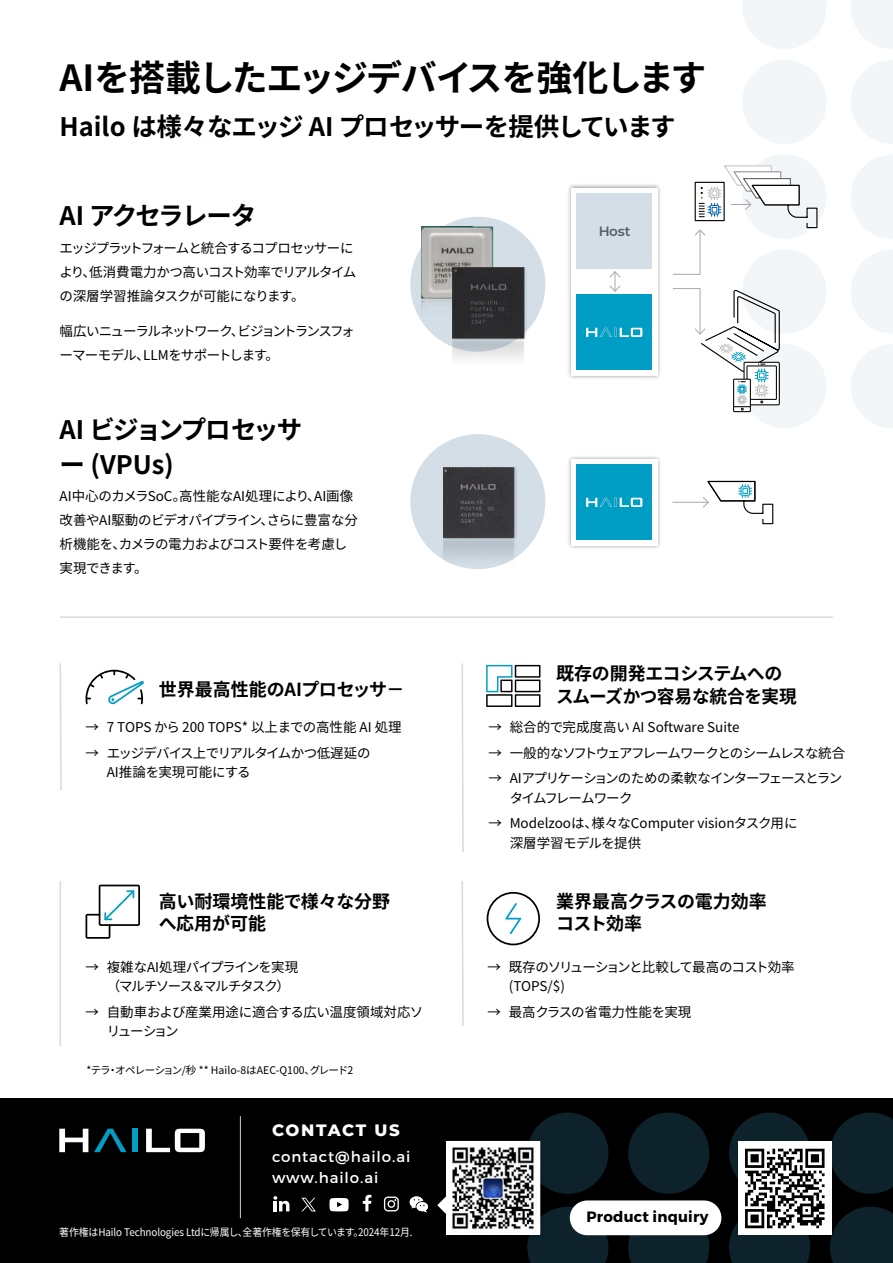
<style>
.page{position:relative;width:893px;height:1263px;background:#fff}
.page>*{position:absolute;margin:0;border:0;box-sizing:border-box;transform-origin:0 0}
.t1{font:700 36px "Noto Sans JP";letter-spacing:-.04em;color:#000}
.t2{font:700 25.5px/34.5px "Noto Sans JP";letter-spacing:-.045em;color:#000}
.t3{font:700 25.5px "Noto Sans JP";letter-spacing:-.065em;color:#000}
.t4{font:700 18px/22.5px "Noto Sans JP";letter-spacing:-.01em;color:#000}
.t5{font:800 16.5px "Montserrat";letter-spacing:.095em;color:#fff}
.t6{font:15px/21px "Montserrat";letter-spacing:.06em;color:#fff}
.t7{font:700 15px "Montserrat";letter-spacing:.01em;color:#000}
.t8{font:13.5px/24px "Noto Sans JP";letter-spacing:-.025em;color:#000}
.t9{font:13.5px/24px "Noto Sans JP";letter-spacing:-.045em;color:#000}
.t10{font:13.5px/19.5px "Noto Sans JP";color:#000}
.t11{font:13.5px/19.5px "Noto Sans JP";letter-spacing:-.07em;color:#000}
.t12{font:13.5px/24px "Noto Sans JP";letter-spacing:-.08em;color:#000}
.t13{font:13.5px/19.5px "Noto Sans JP";letter-spacing:-.085em;color:#000}
.t14{font:13.5px "Noto Sans JP";letter-spacing:-.075em;color:#000}
.t15{font:13.5px "Noto Sans JP";letter-spacing:-.005em;color:#000}
.t16{font:13.5px "Noto Sans JP";letter-spacing:-.01em;color:#000}
.t17{font:600 13.5px "Montserrat";color:#6d6e71}
.t18{font:10.5px "Noto Sans JP";letter-spacing:-.01em;color:#fff;scale:.94 1}
.t19{font:10.5px "Noto Sans JP";letter-spacing:-.02em;color:#000}
</style>
<div class="page">
<div style="left:0;top:1098px;width:893px;height:165px;background:#000"></div>
<div style="left:628px;top:1234px;width:81px;height:29px;background:#0d222a"></div>
<svg style="left:830px;top:1207px;width:63px;height:56px;background:#0d2027"></svg>
<div style="left:628px;top:1112px;width:81px;height:82px;background:#0d222a;border-radius:50%"></div>
<div style="left:729px;top:1112px;width:81px;height:82px;background:linear-gradient(to right,#0d2129,#0d222a);border-radius:50%"></div>
<svg style="left:830px;top:1112px;width:63px;height:82px"></svg>
<div style="left:527px;top:1112px;width:81px;height:82px;background:#0d222a;border-radius:50%"></div>
<svg style="left:94px;top:1129px;width:33px;height:23px"></svg>
<svg style="left:59px;top:1129px;width:29px;height:23px"></svg>
<div style="left:132px;top:1129px;width:6px;height:23px;background:#009dc4"></div>
<svg style="left:146px;top:1129px;width:59px;height:23px"></svg>
<div style="left:738px;top:1142px;width:93px;height:93px;background:#fff"></div>
<svg style="left:729px;top:1149px;width:95px;height:114px"></svg>
<div style="left:570px;top:1200px;width:151px;height:35px;background:#fff;border-radius:17px"></div>
<svg style="left:851px;top:60px;width:42px;height:84px"></svg>
<svg style="left:851px;top:0;width:42px;height:49px"></svg>
<div style="left:742px;top:60px;width:85px;height:84px;background:#f3f6f8;border-radius:50%"></div>
<svg style="left:743px;top:0;width:83px;height:49px"></svg>
<svg style="left:851px;top:155px;width:42px;height:84px"></svg>
<div style="left:742px;top:154px;width:85px;height:85px;background:#f3f6f8;border-radius:50%"></div>
<svg style="left:851px;top:250px;width:42px;height:83px"></svg>
<div style="left:742px;top:249px;width:85px;height:85px;background:#f3f6f8;border-radius:50%"></div>
<svg style="left:851px;top:344px;width:42px;height:84px"></svg>
<div style="left:742px;top:344px;width:85px;height:84px;background:#f3f6f8;border-radius:50%"></div>
<svg style="left:273px;top:1196px;width:16px;height:15px"></svg>
<svg style="left:363px;top:1195px;width:8px;height:16px"></svg>
<svg style="left:329px;top:1198px;width:20px;height:13px"></svg>
<hr style="left:240px;top:1116px;width:1px;height:102px;background:#fff">
<hr style="left:60px;top:881px;width:1px;height:165px;background:#d6d9e0">
<svg style="left:86px;top:885px;width:54px;height:54px"></svg>
<svg style="left:461px;top:881px;width:3px;height:145px"></svg>
<svg style="left:487px;top:892px;width:53px;height:53px"></svg>
<svg style="left:486px;top:665px;width:54px;height:42px"></svg>
<svg style="left:59px;top:663px;width:3px;height:128px"></svg>
<svg style="left:461px;top:663px;width:3px;height:190px"></svg>
<svg style="left:86px;top:670px;width:58px;height:34px"></svg>
<svg style="left:301px;top:1198px;width:15px;height:13px"></svg>
<svg style="left:384px;top:1196px;width:15px;height:15px"></svg>
<div style="left:566px;top:183px;width:96px;height:197px;background:#000;opacity:.4"></div>
<div style="left:571px;top:188px;width:86px;height:187px;background:#fff"></div>
<div style="left:566px;top:455px;width:96px;height:95px;background:#000;opacity:.4"></div>
<div style="left:571px;top:459px;width:86px;height:86px;background:#fff"></div>
<div style="left:576px;top:464px;width:76px;height:76px;background:#009dc4"></div>
<hr style="left:672px;top:502px;width:36px;height:1px;background:#a7a9ac">
<svg style="left:702px;top:480px;width:72px;height:45px"></svg>
<div style="left:576px;top:193px;width:76px;height:75px;background:#d3dee7"></div>
<svg style="left:673px;top:165px;width:145px;height:110px"></svg>
<div style="left:733px;top:379px;width:18px;height:33px;border:1px solid #000"></div>
<svg style="left:672px;top:288px;width:108px;height:122px"></svg>
<div style="left:410px;top:434px;width:135px;height:135px;background:#d3dee7;border-radius:50%"></div>
<img style="left:443px;top:468px;width:101px;height:101px">
<div style="left:410px;top:217px;width:135px;height:135px;background:#d3dee7;border-radius:50%"></div>
<div style="left:576px;top:295px;width:76px;height:75px;background:#009dc4"></div>
<svg style="left:609px;top:271px;width:12px;height:21px"></svg>
<img style="left:421px;top:227px;width:73px;height:71px">
<img style="left:411px;top:298px;width:41px;height:49px">
<img style="left:452px;top:267px;width:94px;height:92px">
<svg style="left:586px;top:328px;width:56px;height:9px"></svg>
<svg style="left:586px;top:498px;width:56px;height:9px"></svg>
<hr style="left:60px;top:616px;width:773px;height:2px;background:#d6d9e0">
<div style="left:433px;top:1136px;width:112px;height:103px;background:#000;opacity:.35"></div>
<svg style="left:437px;top:1141px;width:171px;height:122px"></svg>
<img style="left:446px;top:1141px;width:94px;height:94px">
<svg style="left:410px;top:1196px;width:18px;height:16px"></svg>
<h1 class="t1" style="left:60px;top:58px;width:648px">AIを搭載したエッジデバイスを強化します</h1>
<h2 class="t2" style="left:60px;top:110px;width:618px">Hailo は様々なエッジ AI プロセッサーを提供しています</h2>
<h2 class="t3" style="left:60px;top:202px;width:198px">AI アクセラレータ</h2>
<p class="t9" style="left:60px;top:236px;width:298px">エッジプラットフォームと統合するコプロセッサーにより、低消費電力かつ高いコスト効率でリアルタイムの深層学習推論タスクが可能になります。</p>
<p class="t12" style="left:60px;top:319px;width:296px">幅広いニューラルネットワーク、ビジョントランスフォーマーモデル、LLMをサポートします。</p>
<h2 class="t2" style="left:60px;top:413px;width:244px">AI ビジョンプロセッサー (VPUs)</h2>
<p class="t8" style="left:60px;top:485px;width:300px">AI中心のカメラSoC。高性能なAI処理により、AI画像改善やAI駆動のビデオパイプライン、さらに豊富な分析機能を、カメラの電力およびコスト要件を考慮し実現できます。</p>
<p class="t17" style="left:598px;top:224px;width:34px">Host</p>
<h3 class="t4" style="left:556px;top:663px;width:228px">既存の開発エコシステムへの</h3>
<h3 class="t4" style="left:159px;top:678px;width:247px">世界最高性能のAIプロセッサ－</h3>
<h3 class="t4" style="left:556px;top:685px;width:242px">スムーズかつ容易な統合を実現</h3>
<p class="t15" style="left:86px;top:720px;width:318px">→ 7 TOPS から 200 TOPS* 以上までの高性能 AI 処理</p>
<p class="t9" style="left:107px;top:743px;width:265px;line-height:19.5px;text-indent:-21px">→ エッジデバイス上でリアルタイムかつ低遅延の<br>AI推論を実現可能にする</p>
<p class="t10" style="left:488px;top:718px;width:253px">→ 総合的で完成度高い AI Software Suite</p>
<p class="t14" style="left:488px;top:745px;width:358px">→ 一般的なソフトウェアフレームワークとのシームレスな統合</p>
<p class="t13" style="left:510px;top:769px;width:334px;text-indent:-21px">→ AIアプリケーションのための柔軟なインターフェースとランタイムフレームワーク</p>
<p class="t10" style="left:510px;top:814px;width:289px;text-indent:-21px">→ Modelzooは、様々なComputer visionタスク用に深層学習モデルを提供</p>
<h3 class="t4" style="left:159px;top:890px;width:233px">高い耐環境性能で様々な分野へ応用が可能</h3>
<h3 class="t4" style="left:556px;top:890px;width:230px">業界最高クラスの電力効率　コスト効率</h3>
<p class="t11" style="left:107px;top:957px;width:193px;text-indent:-21px">→ 複雑なAI処理パイプラインを実現（マルチソース＆マルチタスク）</p>
<p class="t8" style="left:107px;top:1002px;width:318px;line-height:19.5px;text-indent:-21px">→ 自動車および産業用途に適合する広い温度領域対応ソリューション</p>
<p class="t19" style="left:86px;top:1064px;width:268px">*テラ・オペレーション/秒 ** Hailo-8はAEC-Q100、グレード2</p>
<p class="t5" style="left:272px;top:1121px;width:129px">CONTACT US</p>
<p class="t6" style="left:272px;top:1146px;width:140px">contact@hailo.ai www.hailo.ai</p>
<p class="t18" style="left:59px;top:1226px;width:377px">著作権はHailo Technologies Ltdに帰属し、全著作権を保有しています。2024年12月.</p>
<p class="t11" style="left:509px;top:957px;width:287px;text-indent:-21px">→ 既存のソリューションと比較して最高のコスト効率(TOPS/$)</p>
<p class="t16" style="left:488px;top:1004px;width:205px">→ 最高クラスの省電力性能を実現</p>
<p class="t7" style="left:587px;top:1210px;width:124px">Product inquiry</p>
</div>
